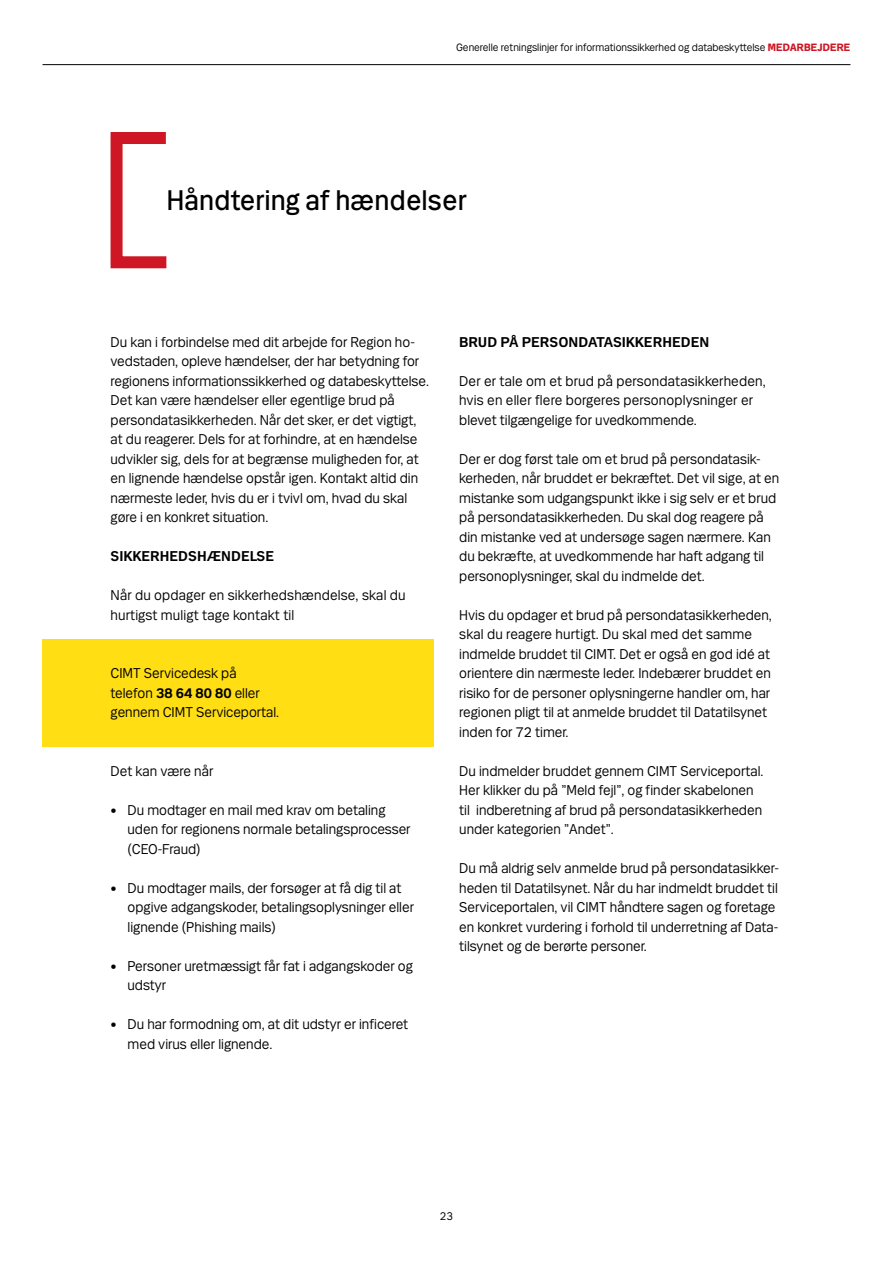
<style>
.page{position:relative;width:893px;height:1263px;background:#fff}
.page>*{position:absolute;margin:0;border:0;box-sizing:border-box;transform-origin:0 0}
.overskrift{font:30px "Mari";color:#000}
.brød{font:15px/19.5px "Mari";color:#000}
.mellem{font:700 15px "Mari";color:#000}
.t1{font:12px "Mari";color:#000}
.t2{font:11.25px "Mari";color:#000}
.s1{font-weight:800;color:#ce1625}
.s2{font-weight:700}
</style>
<div class="page">
<div style="left:43px;top:639px;width:391px;height:107px;background:#ffde14"></div>
<svg style="left:110px;top:132px;width:57px;height:137px"></svg>
<hr style="left:43px;top:64px;width:807px;height:1px;background:#000">
<p class="t2" style="left:456px;top:40px;width:396px">Generelle retningslinjer for informationssikkerhed og databeskyttelse <span class="s1">MEDARBEJDERE</span></p>
<h2 class="overskrift" style="left:166px;top:182px;width:302px">Håndtering af hændelser</h2>
<p class="brød" style="left:111px;top:331px;width:320px">Du kan i forbindelse med dit arbejde for Region ho&shy;vedstaden, opleve hændelser, der har betydning for regionens informationssikkerhed og databeskyttelse.<br>Det kan være hændelser eller egentlige brud på persondatasikkerheden. Når det sker, er det vigtigt, at du reagerer. Dels for at forhindre, at en hændelse udvikler sig, dels for at begrænse muligheden for, at en lignende hændelse opstår igen. Kontakt altid din nærmeste leder, hvis du er i tvivl om, hvad du skal gøre i en konkret situation.</p>
<h3 class="mellem" style="left:111px;top:547px;width:165px">SIKKERHEDSHÆNDELSE</h3>
<p class="brød" style="left:111px;top:585px;width:297px">Når du opdager en sikkerhedshændelse, skal du hurtigst muligt tage kontakt til</p>
<p class="brød" style="left:111px;top:663px;width:128px">CIMT Servicedesk på</p>
<p class="brød" style="left:111px;top:682px;width:151px">telefon <span class="s2">38 64 80 80</span> eller</p>
<p class="brød" style="left:111px;top:702px;width:170px">gennem CIMT Serviceportal.</p>
<p class="brød" style="left:111px;top:760px;width:104px">Det kan være når</p>
<p class="brød" style="left:128px;top:799px;width:285px;text-indent:-17px">• Du modtager en mail med krav om betaling uden for regionens normale betalingsprocesser (CEO-Fraud)</p>
<p class="brød" style="left:128px;top:877px;width:288px;text-indent:-17px">• Du modtager mails, der forsøger at få dig til at opgive adgangskoder, betalingsoplysninger eller lignende (Phishing mails)</p>
<p class="brød" style="left:128px;top:955px;width:287px;text-indent:-17px">• Personer uretmæssigt får fat i adgangskoder og udstyr</p>
<p class="brød" style="left:128px;top:1014px;width:282px;text-indent:-17px">• Du har formodning om, at dit udstyr er inficeret med virus eller lignende.</p>
<h3 class="mellem" style="left:459px;top:333px;width:252px">BRUD PÅ PERSONDATASIKKERHEDEN</h3>
<p class="brød" style="left:459px;top:370px;width:308px">Der er tale om et brud på persondatasikkerheden, hvis en eller flere borgeres personoplysninger er blevet tilgængelige for uvedkommende.</p>
<p class="brød" style="left:459px;top:448px;width:321px">Der er dog først tale om et brud på persondatasik&shy;kerheden, når bruddet er bekræftet. Det vil sige, at en mistanke som udgangspunkt ikke i sig selv er et brud på persondatasikkerheden. Du skal dog reagere på din mistanke ved at undersøge sagen nærmere. Kan du bekræfte, at uvedkommende har haft adgang til personoplysninger, skal du indmelde det.</p>
<p class="brød" style="left:459px;top:604px;width:314px">Hvis du opdager et brud på persondatasikkerheden, skal du reagere hurtigt. Du skal med det samme indmelde bruddet til CIMT. Det er også en god idé at orientere din nærmeste leder. Indebærer bruddet en risiko for de personer oplysningerne handler om, har regionen pligt til at anmelde bruddet til Datatilsynet inden for 72 timer.</p>
<p class="brød" style="left:459px;top:760px;width:306px">Du indmelder bruddet gennem CIMT Serviceportal.<br>Her klikker du på ”Meld fejl”, og finder skabelonen til indberetning af brud på persondatasikkerheden under kategorien ”Andet”.</p>
<p class="brød" style="left:459px;top:858px;width:321px">Du må aldrig selv anmelde brud på persondatasikker&shy;heden til Datatilsynet. Når du har indmeldt bruddet til Serviceportalen, vil CIMT håndtere sagen og foretage en konkret vurdering i forhold til underretning af Data&shy;tilsynet og de berørte personer.</p>
<p class="t1" style="left:440px;top:1209px;width:15px">23</p>
</div>
